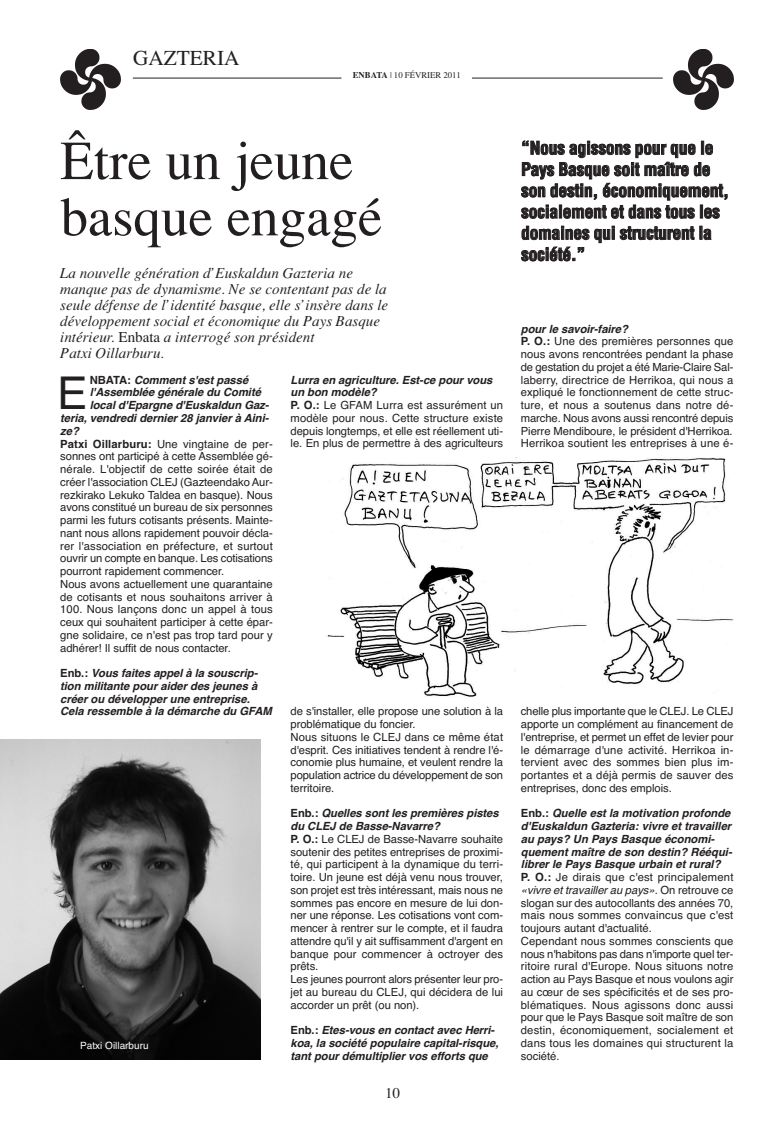
<style>
.page{position:relative;width:776px;height:1134px;background:#fff}
.page>*{position:absolute;margin:0;border:0;box-sizing:border-box;transform-origin:0 0}
.t1{font:55px/56.2px "Times";color:#231f20}
.t2{font:45.25px "Helvetica";color:#231f20}
.t3{font:21.25px "Times";color:#231f20}
.t4{font:700 condensed 17.5px/21.2px "Helvetica";letter-spacing:-.01em;color:#231f20}
.t5{font:italic 15px/16.1px "Times";color:#231f20}
.t6{font:15px "Times";color:#231f20}
.t7{font:11.25px/12.8px "Helvetica";letter-spacing:-.005em;color:#231f20}
.t8{font:11.25px/12.8px "Helvetica";letter-spacing:.015em;color:#231f20}
.t9{font:italic 700 11.25px/12.8px "Helvetica";letter-spacing:-.005em;color:#231f20}
.t10{font:10px "Helvetica";color:#fff}
.t11{font:8.75px "Times";color:#231f20}
.s1{font-weight:700}
.s2{font-style:normal}
.s3{font-weight:700;font-style:italic}
.s4{font-style:italic}
</style>
<div class="page">
<hr style="left:133px;top:78px;width:208px;height:1px;background:#231f20">
<hr style="left:472px;top:78px;width:191px;height:1px;background:#231f20">
<img style="left:60px;top:50px;width:61px;height:60px">
<img style="left:673px;top:50px;width:60px;height:60px">
<img style="left:0;top:740px;width:261px;height:320px">
<img style="left:327px;top:457px;width:406px;height:240px">
<h3 class="t3" style="left:133px;top:50px;width:108px">GAZTERIA</h3>
<p class="t11" style="left:353px;top:72px;width:110px"><span class="s1">ENBATA</span> | 10 FÉVRIER 2011</p>
<h1 class="t1" style="left:60px;top:138px;width:324px">Être un jeune basque engagé</h1>
<p class="t5" style="left:60px;top:266px;width:330px">La nouvelle génération d’Euskaldun Gazteria ne manque pas de dynamisme. Ne se contentant pas de la seule défense de l’identité basque, elle s’insère dans le développement social et économique du Pays Basque intérieur. <span class="s2">Enbata</span> a interrogé son président<br>Patxi Oillarburu.</p>
<h2 class="t2" style="left:57px;top:377px;width:32px">E</h2>
<p class="t9" style="left:90px;top:374px;width:162px"><span class="s2">N B ATA :</span> Comment s'est passé</p>
<p class="t9" style="left:90px;top:387px;width:175px">l'Assemblée générale du Comité</p>
<p class="t9" style="left:90px;top:400px;width:182px">local d'Epargne d'Euskaldun Gaz-</p>
<p class="t9" style="left:60px;top:413px;width:212px">teria, vendredi dernier 28 janvier à Aini-</p>
<p class="t9" style="left:60px;top:425px;width:22px">ze?</p>
<p class="t7" style="left:60px;top:438px;width:214px"><span class="s1">Patxi Oillarburu:</span> Une vingtaine de per-</p>
<p class="t7" style="left:60px;top:451px;width:214px">sonnes ont participé à cette Assemblée gé-</p>
<p class="t7" style="left:60px;top:464px;width:214px">nérale. L'objectif de cette soirée était de</p>
<p class="t7" style="left:60px;top:476px;width:214px">créer l'association CLEJ (Gazteendako Aur-</p>
<p class="t7" style="left:60px;top:489px;width:214px">rezkirako Lekuko Taldea en basque). Nous</p>
<p class="t7" style="left:60px;top:502px;width:214px">avons constitué un bureau de six personnes</p>
<p class="t7" style="left:60px;top:515px;width:214px">parmi les futurs cotisants présents. Mainte-</p>
<p class="t7" style="left:60px;top:527px;width:214px">nant nous allons rapidement pouvoir décla-</p>
<p class="t7" style="left:60px;top:540px;width:214px">rer l'association en préfecture, et surtout</p>
<p class="t7" style="left:60px;top:553px;width:214px">ouvrir un compte en banque. Les cotisations</p>
<p class="t7" style="left:60px;top:566px;width:166px">pourront rapidement commencer.</p>
<p class="t7" style="left:60px;top:578px;width:214px">Nous avons actuellement une quarantaine</p>
<p class="t7" style="left:60px;top:591px;width:214px">de cotisants et nous souhaitons arriver à</p>
<p class="t7" style="left:60px;top:604px;width:214px">100. Nous lançons donc un appel à tous</p>
<p class="t7" style="left:60px;top:617px;width:214px">ceux qui souhaitent participer à cette épar-</p>
<p class="t7" style="left:60px;top:629px;width:214px">gne solidaire, ce n'est pas trop tard pour y</p>
<p class="t7" style="left:60px;top:642px;width:172px">adhérer! Il suffit de nous contacter.</p>
<p class="t9" style="left:60px;top:668px;width:215px"><span class="s2">E n b . :</span> Vous faites appel à la souscrip&shy;tion militante pour aider des jeunes à créer ou développer une entreprise.<br>Cela ressemble à la démarche du GFAM</p>
<p class="t10" style="left:80px;top:1042px;width:70px">Patxi Oillarburu</p>
<p class="t7" style="left:291px;top:374px;width:214px"><span class="s3">Lurra en agriculture. Est-ce pour vous un bon modèle?<br></span><span class="s1">P. O.:</span> Le GFAM Lurra est assurément un modèle pour nous. Cette structure existe depuis longtemps, et elle est réellement uti&shy;le. En plus de permettre à des agriculteurs</p>
<p class="t7" style="left:291px;top:706px;width:214px">de s'installer, elle propose une solution à la problématique du foncier.<br>Nous situons le CLEJ dans ce même état d'esprit. Ces initiatives tendent à rendre l'é&shy;conomie plus humaine, et veulent rendre la population actrice du développement de son territoire.</p>
<p class="t7" style="left:291px;top:808px;width:214px"><span class="s1">E n b . :</span> <span class="s3">Quelles sont les premières pistes du CLEJ de Basse-Navarre?<br></span><span class="s1">P. O.:</span> Le CLEJ de Basse-Navarre souhaite soutenir des petites entreprises de proximi&shy;té, qui participent à la dynamique du terri&shy;toire. Un jeune est déjà venu nous trouver, son projet est très intéressant, mais nous ne sommes pas encore en mesure de lui don&shy;ner une réponse. Les cotisations vont com&shy;mencer à rentrer sur le compte, et il faudra attendre qu'il y ait suffisamment d'argent en banque pour commencer à octroyer des prêts.<br>Les jeunes pourront alors présenter leur pro&shy;jet au bureau du CLEJ, qui décidera de lui accorder un prêt (ou non).</p>
<p class="t9" style="left:291px;top:1025px;width:212px"><span class="s2">E n b . :</span> Etes-vous en contact avec Herri&shy;koa, la société populaire capital-risque, tant pour démultiplier vos efforts que</p>
<h3 class="t6" style="left:385px;top:1087px;width:16px">10</h3>
<h3 class="t4" style="left:521px;top:139px;width:209px">“Nous agissons pour que le<br>Pays Basque soit maître de son destin, économiquement, socialement et dans tous les domaines qui structurent la société.”</h3>
<p class="t7" style="left:521px;top:323px;width:214px"><span class="s3">pour le savoir-faire?<br></span><span class="s1">P. O.:</span> Une des premières personnes que nous avons rencontrées pendant la phase de gestation du projet a été Marie-Claire Sal&shy;laberry, directrice de Herrikoa, qui nous a expliqué le fonctionnement de cette struc&shy;ture, et nous a soutenus dans notre dé&shy;marche. Nous avons aussi rencontré depuis Pierre Mendiboure, le président d'Herrikoa.<br>Herrikoa soutient les entreprises à une é-</p>
<p class="t7" style="left:521px;top:706px;width:214px;text-align:justify">chelle plus importante que le CLEJ. Le CLEJ apporte un complément au financement de l'entreprise, et permet un effet de levier pour le démarrage d'une activité. Herrikoa in&shy;tervient avec des sommes bien plus im&shy;portantes et a déjà permis de sauver des entreprises, donc des emplois.</p>
<p class="t8" style="left:521px;top:808px;width:215px"><span class="s1">E n b . :</span> <span class="s3">Quelle est la motivation profonde d'Euskaldun Gazteria: vivre et travailler au pays? Un Pays Basque économi&shy;quement maître de son destin? Rééqui&shy;librer le Pays Basque urbain et rural?<br></span><span class="s1">P. O.:</span> Je dirais que c'est principalement <span class="s4">«vivre ettravaillerau pays»</span>. O n r e t r o u v e c e slogan sur des autocollants des années 70, mais nous sommes convaincus que c'est toujours autant d'actualité.<br>Cependant nous sommes conscients que nous n'habitons pas dans n'importe quel ter&shy;ritoire rural d'Europe. Nous situons notre action au Pays Basque et nous voulons agir au cœur de ses spécificités et de ses pro&shy;blématiques. Nous agissons donc aussi pour que le Pays Basque soit maître de son destin, économiquement, socialement et dans tous les domaines qui structurent la société.</p>
</div>
